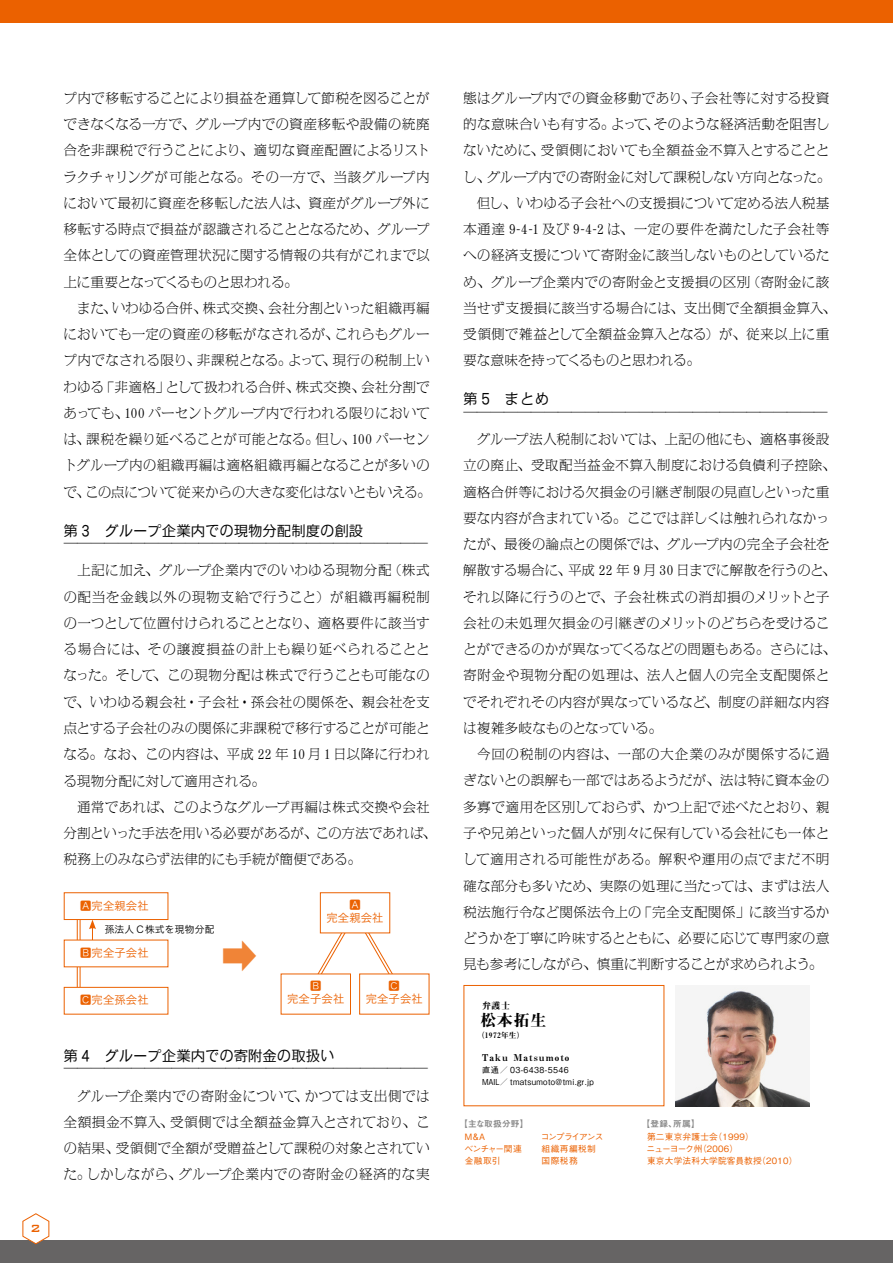
<style>
.page{position:relative;width:893px;height:1263px;background:#fff}
.page>*{position:absolute;margin:0;border:0;box-sizing:border-box;transform-origin:0 0}
.t1{font:45px "Koz Min Pro";color:#f08437;scale:.8 1}
.t2{font:15.75px "Midashi Min Pro MA31";color:#000}
.t3{font:500 13.95px "Bank Gothic";color:#eb6100}
.t4{font:300 13.8px/19.5px "M News G Pro";letter-spacing:.04em;color:#000}
.t5{font:300 13.05px/26.2px "M News M Pro";letter-spacing:.055em;color:#000}
.t6{font:300 13.05px "M News M Pro";letter-spacing:.095em;color:#000}
.t7{font:300 13.05px/26.2px "M News M Pro";letter-spacing:.03em;color:#000}
.t8{font:300 13.05px "M News M Pro";letter-spacing:.075em;color:#000}
.t9{font:300 13.05px "M News M Pro";letter-spacing:.025em;color:#000}
.t10{font:300 13.05px "M News M Pro";letter-spacing:.085em;color:#000}
.t11{font:300 13.05px "M News M Pro";letter-spacing:.02em;color:#000}
.t12{font:300 13.05px "M News M Pro";letter-spacing:.09em;color:#000}
.t13{font:300 13.05px "M News M Pro";letter-spacing:.035em;color:#000}
.t14{font:11.25px/13.5px "Hira Kaku Pro W3";letter-spacing:.02em;color:#eb6100;text-align:center}
.t15{font:9.75px "Hira Kaku Pro W3";letter-spacing:.02em;color:#000}
.t16{font:9.45px "Midashi Min Pro MA31";letter-spacing:.1em;color:#000;scale:1.11 1}
.t17{font:9px "Midashi Min Pro MA31";color:#000}
.t18{font:500 8.7px "Gothic BBB Pro";letter-spacing:.02em;color:#eb6100}
.t19{font:500 8.7px/12px "Gothic BBB Pro";letter-spacing:.05em;color:#eb6100}
.t20{font:8.7px "Midashi Go Pro MB31";letter-spacing:.02em;color:#898989}
.t21{font:500 8.7px/12px "Gothic BBB Pro";letter-spacing:-.025em;color:#eb6100}
.t22{font:500 8.7px "Gothic BBB Pro";letter-spacing:-.115em;color:#eb6100}
.t23{font:500 8.25px/12px "Gothic BBB Pro";letter-spacing:.05em;color:#000}
.t24{font:500 8.25px "Gothic BBB Pro";letter-spacing:.05em;color:#000;scale:.95 1}
.t25{font:7.5px "Midashi Min Pro MA31";letter-spacing:.04em;color:#000}
</style>
<div class="page">
<div style="left:0;top:0;width:893px;height:22px;background:#eb6100"></div>
<div style="left:0;top:1240px;width:893px;height:23px;background:#666464"></div>
<svg style="left:22px;top:1213px;width:28px;height:32px"></svg>
<div style="left:463px;top:985px;width:201px;height:121px;border:1px solid #eb6100"></div>
<img style="left:676px;top:987px;width:134px;height:119px">
<svg style="left:360px;top:923px;width:33px;height:50px"></svg>
<svg style="left:318px;top:925px;width:31px;height:48px"></svg>
<svg style="left:89px;top:920px;width:7px;height:20px"></svg>
<hr style="left:80px;top:920px;width:1px;height:67px;background:#eb6100">
<hr style="left:77px;top:920px;width:1px;height:67px;background:#eb6100">
<div style="left:64px;top:892px;width:104px;height:28px;background:#fff;border:1px solid #eb6100"></div>
<div style="left:64px;top:940px;width:104px;height:27px;background:#fff"></div>
<div style="left:64px;top:987px;width:104px;height:27px;background:#fff;border:1px solid #eb6100"></div>
<div style="left:320px;top:893px;width:70px;height:40px;background:#fff"></div>
<p class="t3" style="left:30px;top:1217px;width:12px">2</p>
<p class="t5" style="left:64px;top:84px;width:367px">プ内で移転することにより損益を通算して節税を図ることが</p>
<p class="t5" style="left:64px;top:110px;width:367px">できなくなる一方で、グループ内での資産移転や設備の統廃</p>
<p class="t5" style="left:64px;top:137px;width:367px">合を非課税で行うことにより、適切な資産配置によるリスト</p>
<p class="t5" style="left:64px;top:163px;width:367px">ラクチャリングが可能となる。その一方で、当該グループ内</p>
<p class="t5" style="left:64px;top:189px;width:367px">において最初に資産を移転した法人は、資産がグループ外に</p>
<p class="t5" style="left:64px;top:215px;width:367px">移転する時点で損益が認識されることとなるため、グループ</p>
<p class="t5" style="left:64px;top:242px;width:367px">全体としての資産管理状況に関する情報の共有がこれまで以</p>
<p class="t11" style="left:64px;top:272px;width:236px">上に重要となってくるものと思われる。</p>
<p class="t5" style="left:268px;top:294px;width:162px">会社分割といった組織再編</p>
<p class="t5" style="left:112px;top:294px;width:96px">いわゆる合併、</p>
<p class="t5" style="left:203px;top:294px;width:70px">株式交換、</p>
<p class="t5" style="left:64px;top:294px;width:54px">　また、</p>
<p class="t5" style="left:333px;top:320px;width:98px;text-indent:-269px">においても一定の資産の移転がなされるが、<br>現行の税制上い</p>
<p class="t13" style="left:335px;top:325px;width:96px">これらもグルー</p>
<p class="t5" style="left:64px;top:347px;width:138px">プ内でなされる限り、</p>
<p class="t5" style="left:197px;top:347px;width:96px">非課税となる。</p>
<p class="t5" style="left:288px;top:347px;width:49px">よって、</p>
<p class="t13" style="left:166px;top:377px;width:135px">として扱われる合併、</p>
<p class="t5" style="left:296px;top:373px;width:71px">株式交換、</p>
<p class="t5" style="left:101px;top:373px;width:69px">「非適格」</p>
<p class="t5" style="left:361px;top:373px;width:70px">会社分割で</p>
<p class="t5" style="left:64px;top:373px;width:42px">わゆる</p>
<p class="t5" style="left:124px;top:399px;width:306px">100 パーセントグループ内で行われる限りにおいて</p>
<p class="t5" style="left:64px;top:399px;width:66px">あっても、</p>
<p class="t5" style="left:87px;top:425px;width:234px">課税を繰り延べることが可能となる。</p>
<p class="t5" style="left:352px;top:425px;width:79px">100 パーセン</p>
<p class="t5" style="left:316px;top:425px;width:41px">但し、</p>
<p class="t5" style="left:64px;top:425px;width:27px">は、</p>
<p class="t5" style="left:64px;top:452px;width:367px">トグループ内の組織再編は適格組織再編となることが多いの</p>
<p class="t9" style="left:85px;top:482px;width:347px">この点について従来からの大きな変化はないともいえる。</p>
<p class="t5" style="left:64px;top:478px;width:27px">で、</p>
<p class="t4" style="left:64px;top:519px;width:366px">第 3　グループ企業内での現物分配制度の創設¯¯¯¯¯¯¯¯¯¯¯¯¯¯¯¯¯¯¯¯¯¯¯¯¯¯¯</p>
<p class="t5" style="left:388px;top:557px;width:43px">（株式</p>
<p class="t5" style="left:64px;top:557px;width:374px">　上記に加え、グループ企業内でのいわゆる現物分配<br>の配当を金銭以外の現物支給で行うこと）が組織再編税制の一つとして位置付けられることとなり、適格要件に該当する場合には、その譲渡損益の計上も繰り延べられることとなった。そして、この現物分配は株式で行うことも可能なので、いわゆる親会社・子会社・孫会社の関係を、親会社を支点とする子会社のみの関係に非課税で移行することが可能となる。なお、この内容は、平成 22 年 10 月 1 日以降に行われる現物分配に対して適用される。<br>　通常であれば、このようなグループ再編は株式交換や会社分割といった手法を用いる必要があるが、この方法であれば、税務上のみならず法律的にも手続が簡便である。</p>
<p class="t14" style="left:80px;top:898px;width:70px">A完全親会社</p>
<p class="t14" style="left:80px;top:945px;width:70px">B完全子会社</p>
<p class="t14" style="left:80px;top:993px;width:70px">C完全孫会社</p>
<p class="t15" style="left:105px;top:921px;width:111px">孫法人 C株式を現物分配</p>
<h1 class="t1" style="left:221px;top:924px;width:46px">➡</h1>
<p class="t14" style="left:326px;top:897px;width:59px">A<br>完全親会社</p>
<p class="t14" style="left:287px;top:978px;width:59px">B<br>完全子会社</p>
<p class="t14" style="left:366px;top:978px;width:59px">C<br>完全子会社</p>
<p class="t4" style="left:64px;top:1044px;width:366px">第 4　グループ企業内での寄附金の取扱い¯¯¯¯¯¯¯¯¯¯¯¯¯¯¯¯¯¯¯¯¯¯¯¯¯¯¯</p>
<p class="t5" style="left:305px;top:1082px;width:126px">かつては支出側では</p>
<p class="t5" style="left:170px;top:1082px;width:261px;text-indent:-107px">　グループ企業内での寄附金について、<br>受領側では全額益金算入とされており、こ</p>
<p class="t5" style="left:116px;top:1108px;width:315px;text-indent:-52px">全額損金不算入、<br>受領側で全額が受贈益として課税の対象とされてい</p>
<p class="t5" style="left:64px;top:1134px;width:57px">の結果、</p>
<p class="t5" style="left:87px;top:1160px;width:96px">しかしながら、</p>
<p class="t12" style="left:179px;top:1165px;width:252px">グループ企業内での寄附金の経済的な実</p>
<p class="t5" style="left:64px;top:1160px;width:28px">た。</p>
<p class="t5" style="left:654px;top:84px;width:177px;text-indent:-191px">態はグループ内での資金移動であり、<br>そのような経済活動を阻害し</p>
<p class="t5" style="left:691px;top:84px;width:140px">子会社等に対する投資</p>
<p class="t5" style="left:541px;top:110px;width:290px;text-indent:-78px">的な意味合いも有する。<br>受領側においても全額益金不算入とすることと</p>
<p class="t5" style="left:611px;top:110px;width:49px">よって、</p>
<p class="t7" style="left:487px;top:137px;width:345px;text-indent:-24px">ないために、<br>グループ内での寄附金に対して課税しない方向となった。</p>
<p class="t5" style="left:463px;top:163px;width:28px">し、</p>
<p class="t5" style="left:463px;top:189px;width:367px">　但し、いわゆる子会社への支援損について定める法人税基</p>
<p class="t8" style="left:463px;top:220px;width:367px">本通達 9-4-1 及び 9-4-2 は、一定の要件を満たした子会社等</p>
<p class="t5" style="left:463px;top:242px;width:367px">への経済支援について寄附金に該当しないものとしているた</p>
<p class="t5" style="left:747px;top:268px;width:84px">（寄附金に該</p>
<p class="t5" style="left:463px;top:268px;width:374px">め、グループ企業内での寄附金と支援損の区別<br>当せず支援損に該当する場合には、支出側で全額損金算入、受領側で雑益として全額益金算入となる）が、従来以上に重要な意味を持ってくるものと思われる。</p>
<p class="t4" style="left:463px;top:388px;width:366px">第 5　まとめ¯¯¯¯¯¯¯¯¯¯¯¯¯¯¯¯¯¯¯¯¯¯¯¯¯¯¯</p>
<p class="t5" style="left:463px;top:425px;width:367px">　グループ法人税制においては、上記の他にも、適格事後設</p>
<p class="t5" style="left:463px;top:452px;width:374px">立の廃止、受取配当益金不算入制度における負債利子控除、</p>
<p class="t5" style="left:463px;top:478px;width:367px">適格合併等における欠損金の引継ぎ制限の見直しといった重</p>
<p class="t5" style="left:463px;top:504px;width:367px">要な内容が含まれている。ここでは詳しくは触れられなかっ</p>
<p class="t5" style="left:463px;top:530px;width:367px">たが、最後の論点との関係では、グループ内の完全子会社を</p>
<p class="t5" style="left:568px;top:557px;width:269px">平成 22 年 9 月 30 日までに解散を行うのと、</p>
<p class="t5" style="left:463px;top:557px;width:109px">解散する場合に、</p>
<p class="t5" style="left:463px;top:583px;width:367px">それ以降に行うのとで、子会社株式の消却損のメリットと子</p>
<p class="t5" style="left:463px;top:609px;width:367px">会社の未処理欠損金の引継ぎのメリットのどちらを受けるこ</p>
<p class="t5" style="left:463px;top:635px;width:374px">とができるのかが異なってくるなどの問題もある。さらには、</p>
<p class="t6" style="left:463px;top:666px;width:367px">寄附金や現物分配の処理は、法人と個人の完全支配関係と</p>
<p class="t5" style="left:463px;top:688px;width:367px">でそれぞれその内容が異なっているなど、制度の詳細な内容</p>
<p class="t5" style="left:463px;top:714px;width:200px">は複雑多岐なものとなっている。</p>
<p class="t6" style="left:463px;top:745px;width:367px">　今回の税制の内容は、一部の大企業のみが関係するに過</p>
<p class="t5" style="left:463px;top:767px;width:367px">ぎないとの誤解も一部ではあるようだが、法は特に資本金の</p>
<p class="t5" style="left:463px;top:793px;width:367px">多寡で適用を区別しておらず、かつ上記で述べたとおり、親</p>
<p class="t5" style="left:463px;top:819px;width:367px">子や兄弟といった個人が別々に保有している会社にも一体と</p>
<p class="t10" style="left:463px;top:850px;width:367px">して適用される可能性がある。解釈や運用の点でまだ不明</p>
<p class="t5" style="left:463px;top:872px;width:367px">確な部分も多いため、実際の処理に当たっては、まずは法人</p>
<p class="t5" style="left:639px;top:898px;width:192px">「完全支配関係」に該当するか</p>
<p class="t5" style="left:463px;top:898px;width:367px">税法施行令など関係法令上の<br>どうかを丁寧に吟味するとともに、必要に応じて専門家の意見も参考にしながら、慎重に判断することが求められよう。</p>
<p class="t17" style="left:482px;top:998px;width:29px">弁護士</p>
<p class="t25" style="left:477px;top:1029px;width:49px">（1972年生(</p>
<p class="t16" style="left:514px;top:1050px;width:52px">Matsumoto</p>
<p class="t2" style="left:481px;top:1008px;width:67px">松本拓生</p>
<p class="t16" style="left:482px;top:1050px;width:25px">Taku</p>
<p class="t23" style="left:482px;top:1063px;width:113px">直通／ 03-6438-5546<br>MAIL／ tmatsumoto@tmi gr j p.</p>
<p class="t24" style="left:575px;top:1076px;width:4px">.</p>
<p class="t20" style="left:459px;top:1117px;width:71px">【主な取扱分野【</p>
<p class="t18" style="left:478px;top:1129px;width:10px">Ａ</p>
<p class="t19" style="left:541px;top:1129px;width:64px">コンプライアンス組織再編税制国際税務</p>
<p class="t18" style="left:471px;top:1129px;width:10px">＆</p>
<p class="t21" style="left:464px;top:1129px;width:59px">Ｍ<br>ベンチャー関連金融取引</p>
<p class="t20" style="left:641px;top:1117px;width:37px">【登録、</p>
<p class="t20" style="left:673px;top:1117px;width:28px">所属【</p>
<p class="t18" style="left:713px;top:1129px;width:42px">)1999(</p>
<p class="t18" style="left:647px;top:1129px;width:72px">第二東京弁護士会</p>
<p class="t18" style="left:698px;top:1141px;width:10px">)</p>
<p class="t18" style="left:729px;top:1141px;width:10px">(</p>
<p class="t22" style="left:647px;top:1141px;width:86px">ニューヨーク州２００６</p>
<p class="t18" style="left:757px;top:1153px;width:10px">)</p>
<p class="t18" style="left:789px;top:1153px;width:10px">(</p>
<p class="t18" style="left:647px;top:1153px;width:145px">東京大学法科大学院客員教授２０１０</p>
</div>
